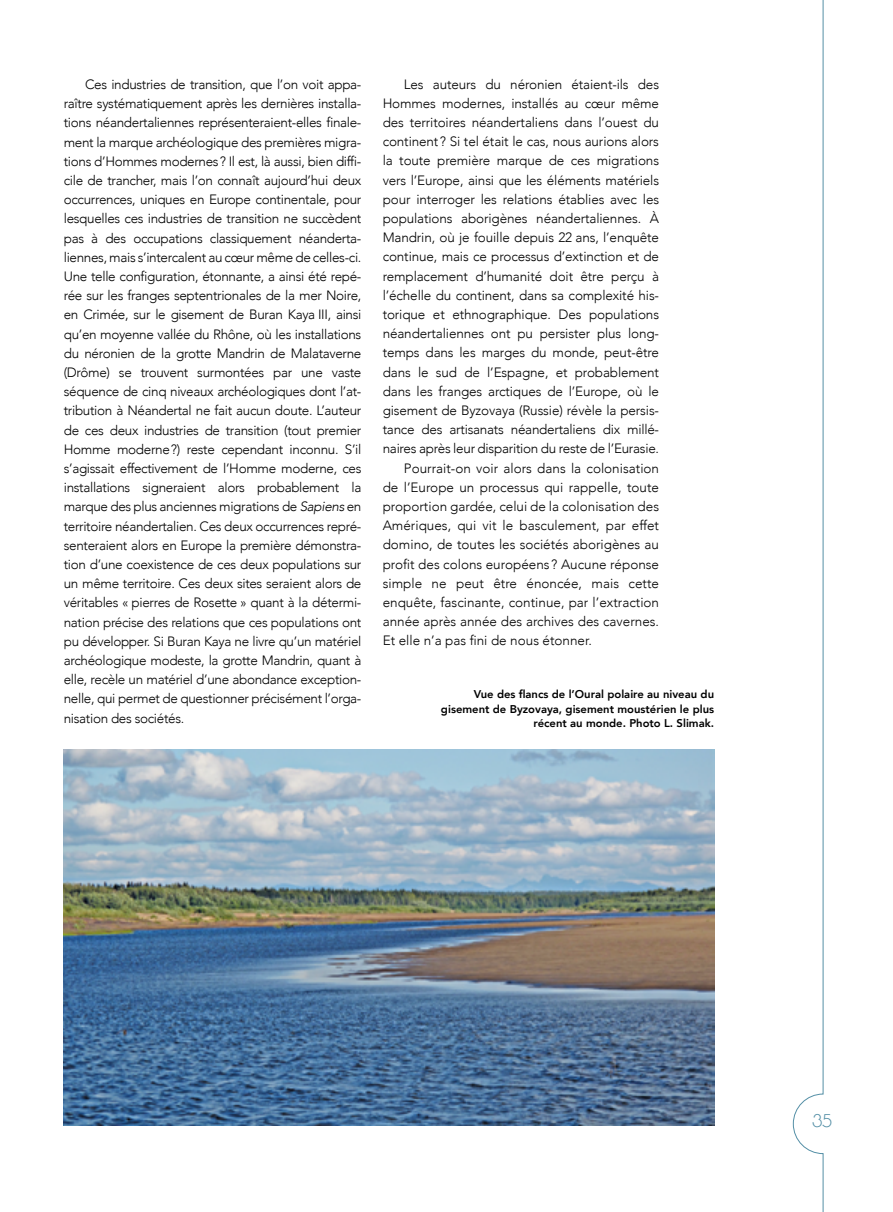
<style>
.page{position:relative;width:893px;height:1212px;background:#fff}
.page>*{position:absolute;margin:0;border:0;box-sizing:border-box;transform-origin:0 0}
.t1{font:300 18px "Serif Gothic";color:#548fa6}
.t2{font:300 13.5px/19.2px "Avenir";letter-spacing:-.01em;color:#000;text-align:justify}
.t3{font:800 11.25px/14.2px "Avenir";color:#000;text-align:right}
.s1{font-style:italic}
</style>
<div class="page">
<img style="left:64px;top:750px;width:650px;height:376px">
<svg style="left:793px;top:0;width:31px;height:1212px"></svg>
<p class="t2" style="left:64px;top:75px;width:299px;text-indent:21px">Ces industries de transition, que l’on voit appa&shy;raître systématiquement après les dernières installa&shy;tions néandertaliennes représenteraient-elles finale&shy;ment la marque archéologique des premières migra&shy;tions d’Hommes modernes? Il est, là aussi, bien diffi&shy;cile de trancher, mais l’on connaît aujourd’hui deux occurrences, uniques en Europe continentale, pour lesquelles ces industries de transition ne succèdent pas à des occupations classiquement néanderta&shy;liennes, mais s’intercalent au cœur même de celles-ci.<br>Une telle configuration, étonnante, a ainsi été repé&shy;rée sur les franges septentrionales de la mer Noire, en Crimée, sur le gisement de Buran Kaya III, ainsi qu’en moyenne vallée du Rhône, où les installations du néronien de la grotte Mandrin de Malataverne (Drôme) se trouvent surmontées par une vaste séquence de cinq niveaux archéologiques dont l’at&shy;tribution à Néandertal ne fait aucun doute. L’auteur de ces deux industries de transition (tout premier Homme moderne?) reste cependant inconnu. S’il s’agissait effectivement de l’Homme moderne, ces installations signeraient alors probablement la marque des plus anciennes migrations de <span class="s1">Sapiens</span> en territoire néandertalien. Ces deux occurrences repré&shy;senteraient alors en Europe la première démonstra&shy;tion d’une coexistence de ces deux populations sur un même territoire. Ces deux sites seraient alors de véritables « pierres de Rosette » quant à la détermi&shy;nation précise des relations que ces populations ont pu développer. Si Buran Kaya ne livre qu’un matériel archéologique modeste, la grotte Mandrin, quant à elle, recèle un matériel d’une abondance exception&shy;nelle, qui permet de questionner précisément l’orga&shy;nisation des sociétés.</p>
<p class="t2" style="left:404px;top:74px;width:257px">Les auteurs du néronien étaient-ils des</p>
<p class="t2" style="left:383px;top:94px;width:278px">Hommes modernes, installés au cœur même</p>
<p class="t2" style="left:383px;top:113px;width:278px">des territoires néandertaliens dans l’ouest du</p>
<p class="t2" style="left:383px;top:132px;width:278px">continent? Si tel était le cas, nous aurions alors</p>
<p class="t2" style="left:383px;top:151px;width:278px">la toute première marque de ces migrations</p>
<p class="t2" style="left:383px;top:170px;width:278px">vers l’Europe, ainsi que les éléments matériels</p>
<p class="t2" style="left:383px;top:190px;width:278px">pour interroger les relations établies avec les</p>
<p class="t2" style="left:383px;top:209px;width:278px">populations aborigènes néandertaliennes. À</p>
<p class="t2" style="left:383px;top:228px;width:278px">Mandrin, où je fouille depuis 22 ans, l’enquête</p>
<p class="t2" style="left:383px;top:247px;width:278px">continue, mais ce processus d’extinction et de</p>
<p class="t2" style="left:383px;top:266px;width:278px">remplacement d’humanité doit être perçu à</p>
<p class="t2" style="left:383px;top:286px;width:278px">l’échelle du continent, dans sa complexité his-</p>
<p class="t2" style="left:383px;top:305px;width:278px">torique et ethnographique. Des populations</p>
<p class="t2" style="left:383px;top:324px;width:278px">néandertaliennes ont pu persister plus long-</p>
<p class="t2" style="left:383px;top:343px;width:278px">temps dans les marges du monde, peut-être</p>
<p class="t2" style="left:383px;top:362px;width:278px">dans le sud de l’Espagne, et probablement</p>
<p class="t2" style="left:383px;top:382px;width:278px">dans les franges arctiques de l’Europe, où le</p>
<p class="t2" style="left:383px;top:401px;width:278px">gisement de Byzovaya (Russie) révèle la persis-</p>
<p class="t2" style="left:383px;top:420px;width:278px">tance des artisanats néandertaliens dix millé-</p>
<p class="t2" style="left:383px;top:439px;width:278px">naires après leur disparition du reste de l’Eurasie.</p>
<p class="t2" style="left:404px;top:458px;width:257px">Pourrait-on voir alors dans la colonisation</p>
<p class="t2" style="left:383px;top:478px;width:278px">de l’Europe un processus qui rappelle, toute</p>
<p class="t2" style="left:383px;top:497px;width:278px">proportion gardée, celui de la colonisation des</p>
<p class="t2" style="left:383px;top:516px;width:278px">Amériques, qui vit le basculement, par effet</p>
<p class="t2" style="left:383px;top:535px;width:278px">domino, de toutes les sociétés aborigènes au</p>
<p class="t2" style="left:383px;top:554px;width:278px">profit des colons européens ? Aucune réponse</p>
<p class="t2" style="left:383px;top:574px;width:278px">simple ne peut être énoncée, mais cette</p>
<p class="t2" style="left:383px;top:593px;width:278px">enquête, fascinante, continue, par l’extraction</p>
<p class="t2" style="left:383px;top:612px;width:278px">année après année des archives des cavernes.</p>
<p class="t2" style="left:383px;top:631px;width:211px">Et elle n’a pas fini de nous étonner.</p>
<p class="t3" style="left:441px;top:687px;width:275px">Vue des flancs de l’Oural polaire au niveau du gisement de Byzovaya, gisement moustérien le plus récent au monde. Photo L. Slimak.</p>
<h1 class="t1" style="left:813px;top:1110px;width:22px">35</h1>
</div>
